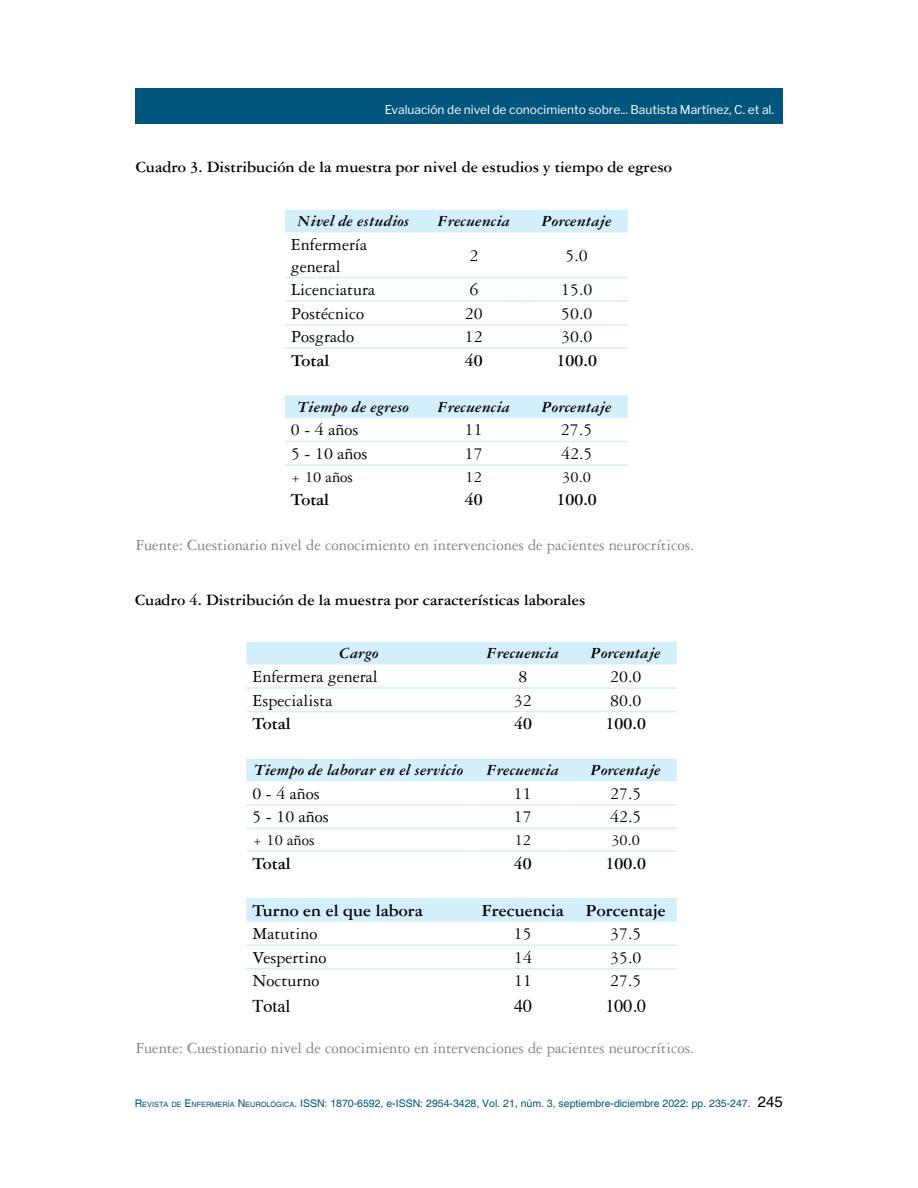
<style>
.page{position:relative;width:918px;height:1188px;background:#fff}
.page>*{position:absolute;margin:0;border:0;box-sizing:border-box;transform-origin:0 0}
.t1{font:18px/21.6px "Garamond 3 LT Std";color:#000}
.t2{font:700 18px "Garamond 3 LT Std";color:#000}
.t3{font:18px "Times";color:#000}
.t4{font:16.5px "Garamond 3 LT Std";color:#808285}
.t5{font:italic 700 16.5px "Garamond 3 LT Std";color:#000}
.t6{font:700 16.5px "Garamond 3 LT Std";color:#000}
.t7{font:16.5px "Garamond 3 LT Std";color:#000}
.t8{font:15px "Helvetica";color:#000}
.t9{font:12px "Libre Franklin";color:#fff}
.t10{font:10.5px "Helvetica";color:#00567d}
.s1{font-style:inherit}
.s2{font-size:7.35px}
</style>
<div class="page">
<div style="left:135px;top:89px;width:648px;height:35px;background:#00567d"></div>
<div style="left:285px;top:210px;width:343px;height:22px;background:#d4effc"></div>
<div style="left:285px;top:395px;width:343px;height:23px;background:#d4effc"></div>
<hr style="left:285px;top:277px;width:137px;height:1px;background:#d4effc">
<hr style="left:422px;top:277px;width:104px;height:1px;background:#d4effc">
<hr style="left:526px;top:277px;width:102px;height:1px;background:#d4effc">
<hr style="left:285px;top:300px;width:137px;height:2px;background:#d4effc">
<hr style="left:422px;top:300px;width:104px;height:2px;background:#d4effc">
<hr style="left:526px;top:300px;width:102px;height:2px;background:#d4effc">
<hr style="left:285px;top:324px;width:137px;height:1px;background:#d4effc">
<hr style="left:422px;top:324px;width:104px;height:1px;background:#d4effc">
<hr style="left:526px;top:324px;width:102px;height:1px;background:#d4effc">
<hr style="left:285px;top:347px;width:137px;height:2px;background:#d4effc">
<hr style="left:422px;top:347px;width:104px;height:2px;background:#d4effc">
<hr style="left:526px;top:347px;width:102px;height:2px;background:#d4effc">
<hr style="left:285px;top:441px;width:137px;height:1px;background:#d4effc">
<hr style="left:422px;top:441px;width:104px;height:1px;background:#d4effc">
<hr style="left:526px;top:441px;width:102px;height:1px;background:#d4effc">
<hr style="left:285px;top:464px;width:137px;height:2px;background:#d4effc">
<hr style="left:422px;top:464px;width:104px;height:2px;background:#d4effc">
<hr style="left:526px;top:464px;width:102px;height:2px;background:#d4effc">
<div style="left:246px;top:642px;width:431px;height:22px;background:#d4effc"></div>
<svg style="left:247px;top:758px;width:430px;height:1px"></svg>
<svg style="left:246px;top:759px;width:431px;height:163px"></svg>
<hr style="left:246px;top:687px;width:225px;height:2px;background:#d4effc">
<hr style="left:471px;top:687px;width:104px;height:2px;background:#d4effc">
<hr style="left:575px;top:687px;width:102px;height:2px;background:#d4effc">
<hr style="left:246px;top:711px;width:225px;height:1px;background:#d4effc">
<hr style="left:471px;top:711px;width:104px;height:1px;background:#d4effc">
<hr style="left:575px;top:711px;width:102px;height:1px;background:#d4effc">
<hr style="left:246px;top:804px;width:225px;height:2px;background:#d4effc">
<hr style="left:471px;top:804px;width:104px;height:2px;background:#d4effc">
<hr style="left:575px;top:804px;width:102px;height:2px;background:#d4effc">
<hr style="left:246px;top:828px;width:225px;height:1px;background:#d4effc">
<hr style="left:471px;top:828px;width:104px;height:1px;background:#d4effc">
<hr style="left:575px;top:828px;width:102px;height:1px;background:#d4effc">
<hr style="left:246px;top:850px;width:225px;height:2px;background:#d4effc">
<hr style="left:471px;top:850px;width:104px;height:2px;background:#d4effc">
<hr style="left:575px;top:850px;width:102px;height:2px;background:#d4effc">
<hr style="left:246px;top:944px;width:225px;height:2px;background:#d4effc">
<hr style="left:471px;top:944px;width:104px;height:2px;background:#d4effc">
<hr style="left:575px;top:944px;width:102px;height:2px;background:#d4effc">
<hr style="left:246px;top:968px;width:225px;height:2px;background:#d4effc">
<hr style="left:471px;top:968px;width:104px;height:2px;background:#d4effc">
<hr style="left:575px;top:968px;width:102px;height:2px;background:#d4effc">
<p class="t9" style="left:385px;top:102px;width:391px">Evaluación de nivel de conocimiento sobre... Bautista Martínez, C. et al.</p>
<p class="t6" style="left:136px;top:158px;width:538px">Cuadro 3. Distribución de la muestra por nivel de estudios y tiempo de egreso</p>
<p class="t5" style="left:298px;top:212px;width:113px">Nivel de estudios</p>
<p class="t5" style="left:438px;top:212px;width:74px">Frecuencia</p>
<p class="t5" style="left:542px;top:212px;width:71px">Porcentaje</p>
<p class="t1" style="left:291px;top:234px;width:78px">Enfermería general</p>
<p class="t1" style="left:469px;top:245px;width:10px">2</p>
<p class="t1" style="left:565px;top:245px;width:24px">5.0</p>
<p class="t1" style="left:291px;top:279px;width:86px">Licenciatura</p>
<p class="t1" style="left:469px;top:279px;width:10px">6</p>
<p class="t1" style="left:561px;top:279px;width:33px">15.0</p>
<p class="t1" style="left:291px;top:303px;width:74px">Postécnico</p>
<p class="t1" style="left:465px;top:303px;width:19px">20</p>
<p class="t1" style="left:561px;top:303px;width:33px">50.0</p>
<p class="t1" style="left:291px;top:326px;width:64px">Posgrado</p>
<p class="t1" style="left:465px;top:326px;width:19px">12</p>
<p class="t1" style="left:561px;top:326px;width:33px">30.0</p>
<p class="t2" style="left:291px;top:350px;width:40px">Total</p>
<p class="t2" style="left:465px;top:350px;width:19px">40</p>
<p class="t2" style="left:557px;top:350px;width:42px">100.0</p>
<p class="t5" style="left:298px;top:398px;width:113px">Tiempo de egreso</p>
<p class="t5" style="left:438px;top:398px;width:74px">Frecuencia</p>
<p class="t5" style="left:542px;top:398px;width:71px">Porcentaje</p>
<p class="t1" style="left:291px;top:419px;width:69px">0 - 4 años</p>
<p class="t1" style="left:465px;top:419px;width:19px">11</p>
<p class="t1" style="left:561px;top:419px;width:33px">27.5</p>
<p class="t1" style="left:291px;top:443px;width:78px">5 - 10 años</p>
<p class="t1" style="left:465px;top:443px;width:19px">17</p>
<p class="t1" style="left:561px;top:443px;width:33px">42.5</p>
<p class="t7" style="left:291px;top:468px;width:64px">+ 10 años</p>
<p class="t7" style="left:466px;top:468px;width:18px">12</p>
<p class="t7" style="left:562px;top:468px;width:30px">30.0</p>
<p class="t2" style="left:291px;top:490px;width:40px">Total</p>
<p class="t2" style="left:465px;top:490px;width:19px">40</p>
<p class="t2" style="left:556px;top:490px;width:42px">100.0</p>
<p class="t4" style="left:136px;top:536px;width:560px">Fuente: Cuestionario nivel de conocimiento en intervenciones de pacientes neurocríticos.</p>
<p class="t6" style="left:135px;top:590px;width:452px">Cuadro 4. Distribución de la muestra por características laborales</p>
<p class="t5" style="left:339px;top:644px;width:41px">Cargo</p>
<p class="t5" style="left:487px;top:644px;width:74px">Frecuencia</p>
<p class="t5" style="left:591px;top:644px;width:71px">Porcentaje</p>
<p class="t1" style="left:252px;top:666px;width:127px">Enfermera general</p>
<p class="t1" style="left:518px;top:666px;width:10px">8</p>
<p class="t1" style="left:610px;top:666px;width:33px">20.0</p>
<p class="t1" style="left:252px;top:689px;width:82px">Especialista</p>
<p class="t1" style="left:514px;top:689px;width:19px">32</p>
<p class="t1" style="left:610px;top:689px;width:33px">80.0</p>
<p class="t2" style="left:252px;top:714px;width:40px">Total</p>
<p class="t2" style="left:514px;top:714px;width:19px">40</p>
<p class="t2" style="left:606px;top:714px;width:42px">100.0</p>
<p class="t5" style="left:254px;top:761px;width:210px">Tiempo de laborar en el servicio</p>
<p class="t5" style="left:487px;top:761px;width:74px">Frecuencia</p>
<p class="t5" style="left:591px;top:761px;width:71px">Porcentaje</p>
<p class="t1" style="left:252px;top:783px;width:69px">0 - 4 años</p>
<p class="t1" style="left:514px;top:783px;width:19px">11</p>
<p class="t1" style="left:610px;top:783px;width:33px">27.5</p>
<p class="t1" style="left:252px;top:806px;width:78px">5 - 10 años</p>
<p class="t1" style="left:514px;top:806px;width:19px">17</p>
<p class="t1" style="left:610px;top:806px;width:33px">42.5</p>
<p class="t7" style="left:252px;top:831px;width:64px">+ 10 años</p>
<p class="t7" style="left:515px;top:831px;width:18px">12</p>
<p class="t7" style="left:611px;top:831px;width:30px">30.0</p>
<p class="t2" style="left:252px;top:853px;width:40px">Total</p>
<p class="t2" style="left:514px;top:853px;width:19px">40</p>
<p class="t2" style="left:606px;top:853px;width:42px">100.0</p>
<p class="t2" style="left:252px;top:900px;width:172px">Turno en el que labora</p>
<p class="t2" style="left:482px;top:900px;width:185px">Frecuencia Porcentaje</p>
<p class="t1" style="left:252px;top:923px;width:66px">Matutino</p>
<p class="t1" style="left:514px;top:923px;width:19px">15</p>
<p class="t1" style="left:610px;top:923px;width:33px">37.5</p>
<p class="t1" style="left:252px;top:947px;width:75px">Vespertino</p>
<p class="t1" style="left:514px;top:947px;width:19px">14</p>
<p class="t1" style="left:610px;top:947px;width:33px">35.0</p>
<p class="t1" style="left:252px;top:970px;width:68px">Nocturno</p>
<p class="t1" style="left:514px;top:970px;width:19px">11</p>
<p class="t1" style="left:610px;top:970px;width:33px">27.5</p>
<p class="t3" style="left:253px;top:989px;width:39px">Total</p>
<p class="t3" style="left:514px;top:989px;width:19px">40</p>
<p class="t3" style="left:606px;top:989px;width:42px">100.0</p>
<p class="t4" style="left:136px;top:1039px;width:560px">Fuente: Cuestionario nivel de conocimiento en intervenciones de pacientes neurocríticos.</p>
<p class="t10" style="left:135px;top:1098px;width:617px"><span class="s1">R</span><span class="s2">EVISTA DE</span> <span class="s1">E</span> <span class="s2">NFERMERÍA</span> <span class="s1">N</span> <span class="s2">EUROLÓGICA</span>. ISSN: 1870-6592, e-ISSN: 2954-3428, Vol. 21, núm. 3, septiembre-diciembre 2022: pp. 235-247.</p>
<p class="t8" style="left:758px;top:1093px;width:27px">245</p>
</div>
